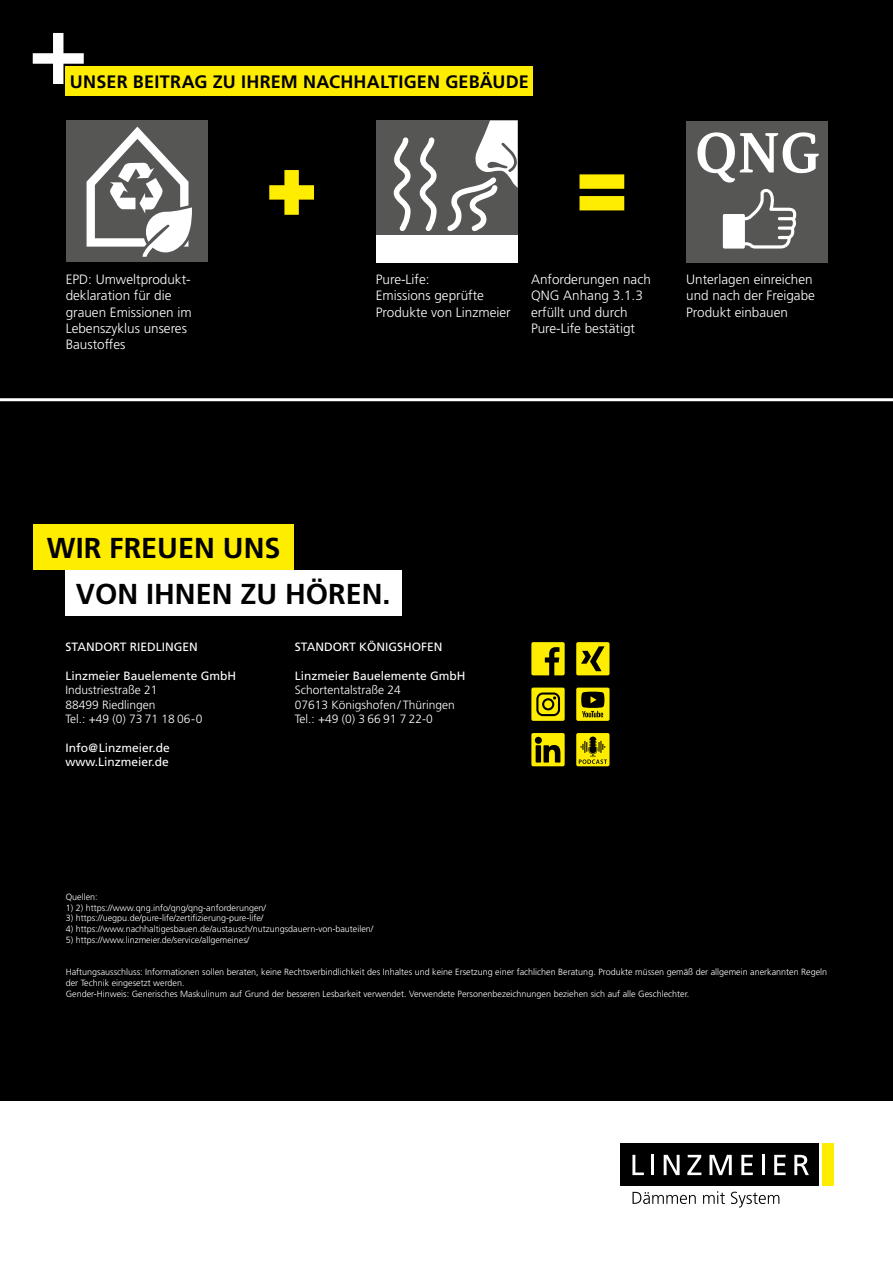
<style>
.page{position:relative;width:893px;height:1263px;background:#fff}
.page>*{position:absolute;margin:0;border:0;box-sizing:border-box;transform-origin:0 0}
.t1{font:900 88.8px "Frutiger LT";color:#ffed00}
.t2{font:700 28.8px/45.6px "Frutiger LT";color:#000}
.t3{font:700 18px "Frutiger LT";letter-spacing:.01em;color:#000}
.t4{font:300 13.5px/16.2px "Frutiger LT";color:#fff}
.t5{font:300 12px/14.4px "Frutiger LT";color:#fff}
.t6{font:12px/14.4px "Frutiger LT";color:#fff}
.t7{font:300 9px/10.8px "Frutiger LT";color:#fff}
</style>
<div class="page">
<div style="left:0;top:0;width:893px;height:1100px;background:#000"></div>
<svg style="left:632px;top:1192px;width:64px;height:12px"></svg>
<svg style="left:703px;top:1191px;width:22px;height:13px"></svg>
<svg style="left:731px;top:1191px;width:48px;height:16px"></svg>
<div style="left:621px;top:1144px;width:198px;height:42px;background:#000"></div>
<svg style="left:632px;top:1155px;width:12px;height:20px"></svg>
<hr style="left:651px;top:1155px;width:3px;height:20px;background:#fff">
<svg style="left:664px;top:1155px;width:16px;height:20px"></svg>
<svg style="left:687px;top:1155px;width:14px;height:20px"></svg>
<svg style="left:709px;top:1155px;width:23px;height:20px"></svg>
<svg style="left:741px;top:1155px;width:12px;height:20px"></svg>
<hr style="left:762px;top:1155px;width:3px;height:20px;background:#fff">
<svg style="left:774px;top:1155px;width:12px;height:20px"></svg>
<svg style="left:794px;top:1155px;width:15px;height:20px"></svg>
<div style="left:822px;top:1144px;width:11px;height:42px;background:#ffed00"></div>
<div style="left:66px;top:121px;width:141px;height:141px;background:#565655"></div>
<svg style="left:82px;top:120px;width:113px;height:137px"></svg>
<div style="left:376px;top:120px;width:142px;height:142px;background:#565655"></div>
<div style="left:376px;top:235px;width:142px;height:27px;background:#fff"></div>
<svg style="left:393px;top:120px;width:125px;height:112px"></svg>
<div style="left:686px;top:121px;width:141px;height:141px;background:#565655"></div>
<svg style="left:697px;top:132px;width:122px;height:117px"></svg>
<div style="left:66px;top:66px;width:467px;height:30px;background:#ffed00"></div>
<svg style="left:33px;top:33px;width:51px;height:51px"></svg>
<div style="left:34px;top:525px;width:260px;height:45px;background:#ffed00"></div>
<div style="left:65px;top:570px;width:336px;height:46px;background:#fff"></div>
<svg style="left:531px;top:642px;width:34px;height:33px"></svg>
<svg style="left:531px;top:687px;width:34px;height:34px"></svg>
<svg style="left:576px;top:688px;width:33px;height:33px"></svg>
<svg style="left:576px;top:642px;width:33px;height:33px"></svg>
<svg style="left:531px;top:733px;width:34px;height:33px"></svg>
<svg style="left:576px;top:733px;width:33px;height:33px"></svg>
<hr style="left:0;top:398px;width:893px;height:3px;background:#fff">
<h3 class="t3" style="left:70px;top:71px;width:460px">UNSER BEITRAG ZU IHREM NACHHALTIGEN GEBÄUDE</h3>
<h1 class="t1" style="left:265px;top:129px;width:55px">+</h1>
<h1 class="t1" style="left:575px;top:129px;width:55px">=</h1>
<h3 class="t4" style="left:66px;top:272px;width:128px">EPD: Umweltprodukt&shy;deklaration für die grauen Emissionen im<br>Lebenszyklus unseres<br>Baustoffes</h3>
<h3 class="t4" style="left:376px;top:272px;width:136px">Pure-Life:<br>Emissions geprüfte<br>Produkte von Linzmeier</h3>
<h3 class="t4" style="left:531px;top:272px;width:121px">Anforderungen nach<br>QNG Anhang 3.1.3 erfüllt und durch<br>Pure-Life bestätigt</h3>
<h3 class="t4" style="left:686px;top:272px;width:130px">Unterlagen einreichen und nach der Freigabe<br>Produkt einbauen</h3>
<h2 class="t2" style="left:76px;top:525px;width:316px;text-indent:-29px">WIR FREUEN UNS<br>VON IHNEN ZU HÖREN.</h2>
<h3 class="t6" style="left:295px;top:640px;width:149px">Standort KönigSHofen</h3>
<h3 class="t6" style="left:295px;top:669px;width:172px">linzmeier Bauelemente gmbH</h3>
<h3 class="t5" style="left:295px;top:683px;width:162px">Schortentalstraße 24<br>07613 Königshofen/ Thüringen<br>Tel.: +49 (0) 3 66 91 7 22-0</h3>
<h3 class="t6" style="left:65px;top:640px;width:134px">Standort riedlingen</h3>
<h3 class="t6" style="left:65px;top:669px;width:172px">linzmeier Bauelemente gmbH</h3>
<h3 class="t5" style="left:65px;top:683px;width:139px">Industriestraße 21<br>88499 Riedlingen<br>Tel.: +49 (0) 73 71 18 06-0</h3>
<h3 class="t6" style="left:65px;top:741px;width:106px">info@linzmeier.de www.linzmeier.de</h3>
<p class="t7" style="left:66px;top:891px;width:34px">Quellen:</p>
<p class="t7" style="left:66px;top:902px;width:202px">1) 2) https://www.qng.info/qng/qng-anforderungen/</p>
<p class="t7" style="left:66px;top:913px;width:199px">3) https://uegpu.de/pure-life/zertifizierung-pure-life/</p>
<p class="t7" style="left:66px;top:924px;width:309px">4) https://www.nachhaltigesbauen.de/austausch/nutzungsdauern-von-bauteilen/</p>
<p class="t7" style="left:66px;top:934px;width:185px">5) https://www.linzmeier.de/service/allgemeines/</p>
<p class="t7" style="left:66px;top:967px;width:763px">Haftungsausschluss: Informationen sollen beraten, keine Rechtsverbindlichkeit des Inhaltes und keine Ersetzung einer fachlichen Beratung. Produkte müssen gemäß der allgemein anerkannten Regeln der Technik eingesetzt werden.<br>Gender-Hinweis: Generisches Maskulinum auf Grund der besseren Lesbarkeit verwendet. Verwendete Personenbezeichnungen beziehen sich auf alle Geschlechter.</p>
</div>
